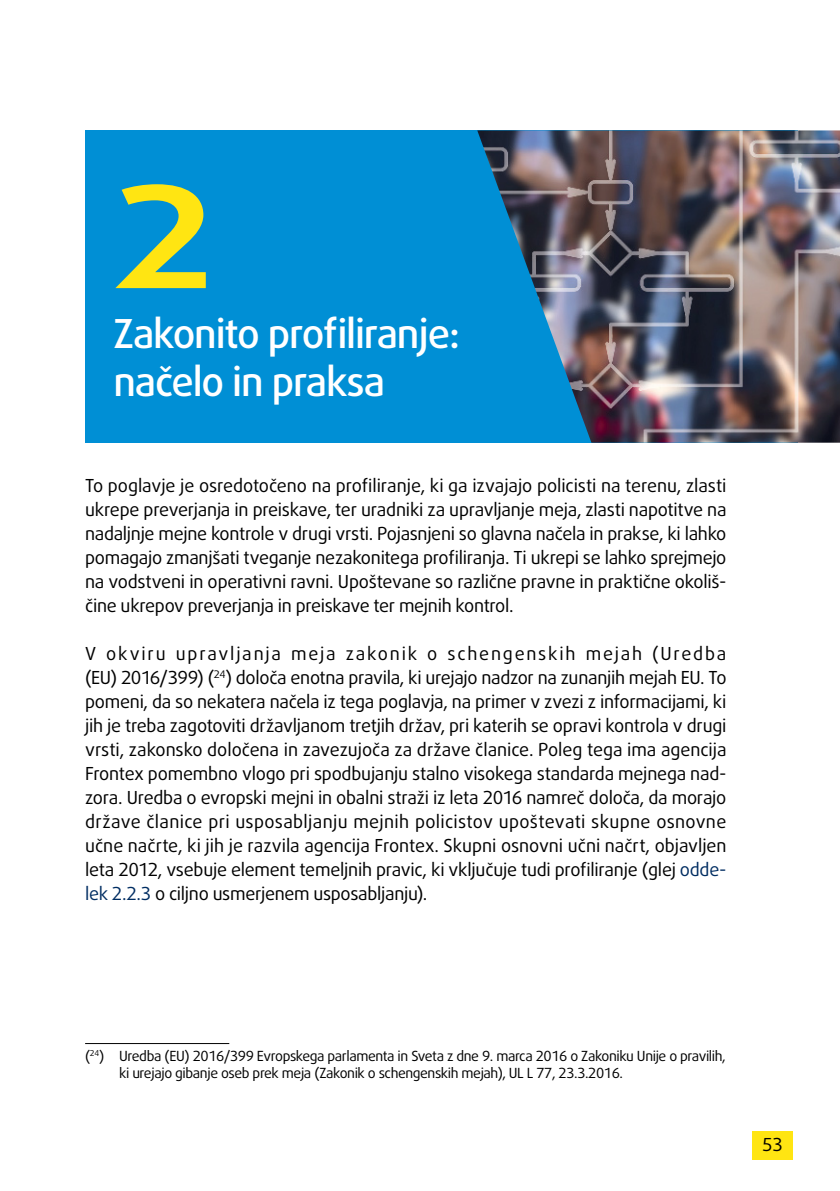
<style>
.page{position:relative;width:840px;height:1191px;background:#fff}
.page>*{position:absolute;margin:0;border:0;box-sizing:border-box;transform-origin:0 0}
.t1{font:700 141px "Daxline Pro";color:#ffe512;scale:1.22 1}
.t2{font:500 40px/48px "Daxline Pro";letter-spacing:-.03em;color:#fff}
.body{font:18px/24px "Daxline Pro";letter-spacing:-.015em;color:#000;text-align:justify}
.footnote{font:14px/17px "Daxline Pro";letter-spacing:-.03em;color:#000}
.s1{color:#002d62}
</style>
<div class="page">
<div style="left:752px;top:1131px;width:40px;height:28px;background:#ffe512"></div>
<div style="left:85px;top:130px;width:712px;height:313px;background:#008fd5"></div>
<img style="left:477px;top:130px;width:362px;height:313px">
<hr style="left:85px;top:1043px;width:144px;height:1px;background:#000">
<h1 class="t1" style="left:113px;top:144px;width:86px">2</h1>
<h1 class="t2" style="left:113px;top:310px;width:348px">Zakonito profiliranje: načelo in praksa</h1>
<p class="body" style="left:85px;top:474px;width:642px">To poglavje je osredotočeno na profiliranje, ki ga izvajajo policisti na terenu, zlasti ukrepe preverjanja in preiskave, ter uradniki za upravljanje meja, zlasti napotitve na nadaljnje mejne kontrole v drugi vrsti. Pojasnjeni so glavna načela in prakse, ki lahko pomagajo zmanjšati tveganje nezakonitega profiliranja. Ti ukrepi se lahko sprejmejo na vodstveni in operativni ravni. Upoštevane so različne pravne in praktične okoliš&shy;čine ukrepov preverjanja in preiskave ter mejnih kontrol.</p>
<p class="body" style="left:85px;top:642px;width:642px">V okviru upravljanja meja zakonik o schengenskih mejah (Uredba (EU) 2016/399) (<sup>24</sup>) določa enotna pravila, ki urejajo nadzor na zunanjih mejah EU. To pomeni, da so nekatera načela iz tega poglavja, na primer v zvezi z informacijami, ki jih je treba zagotoviti državljanom tretjih držav, pri katerih se opravi kontrola v drugi vrsti, zakonsko določena in zavezujoča za države članice. Poleg tega ima agencija Frontex pomembno vlogo pri spodbujanju stalno visokega standarda mejnega nad&shy;zora. Uredba o evropski mejni in obalni straži iz leta 2016 namreč določa, da morajo države članice pri usposabljanju mejnih policistov upoštevati skupne osnovne učne načrte, ki jih je razvila agencija Frontex. Skupni osnovni učni načrt, objavljen leta 2012, vsebuje element temeljnih pravic, ki vključuje tudi profiliranje (glej <span class="s1">odde&shy;lek 2.2.3</span> o ciljno usmerjenem usposabljanju).</p>
<p class="footnote" style="left:119px;top:1047px;width:607px;text-indent:-34px">(<sup>24</sup>) Uredba (EU) 2016/399 Evropskega parlamenta in Sveta z dne 9. marca 2016 o Zakoniku Unije o pravilih, ki urejajo gibanje oseb prek meja (Zakonik o schengenskih mejah), UL L 77, 23.3.2016.</p>
<p class="body" style="left:761px;top:1132px;width:22px">53</p>
</div>
